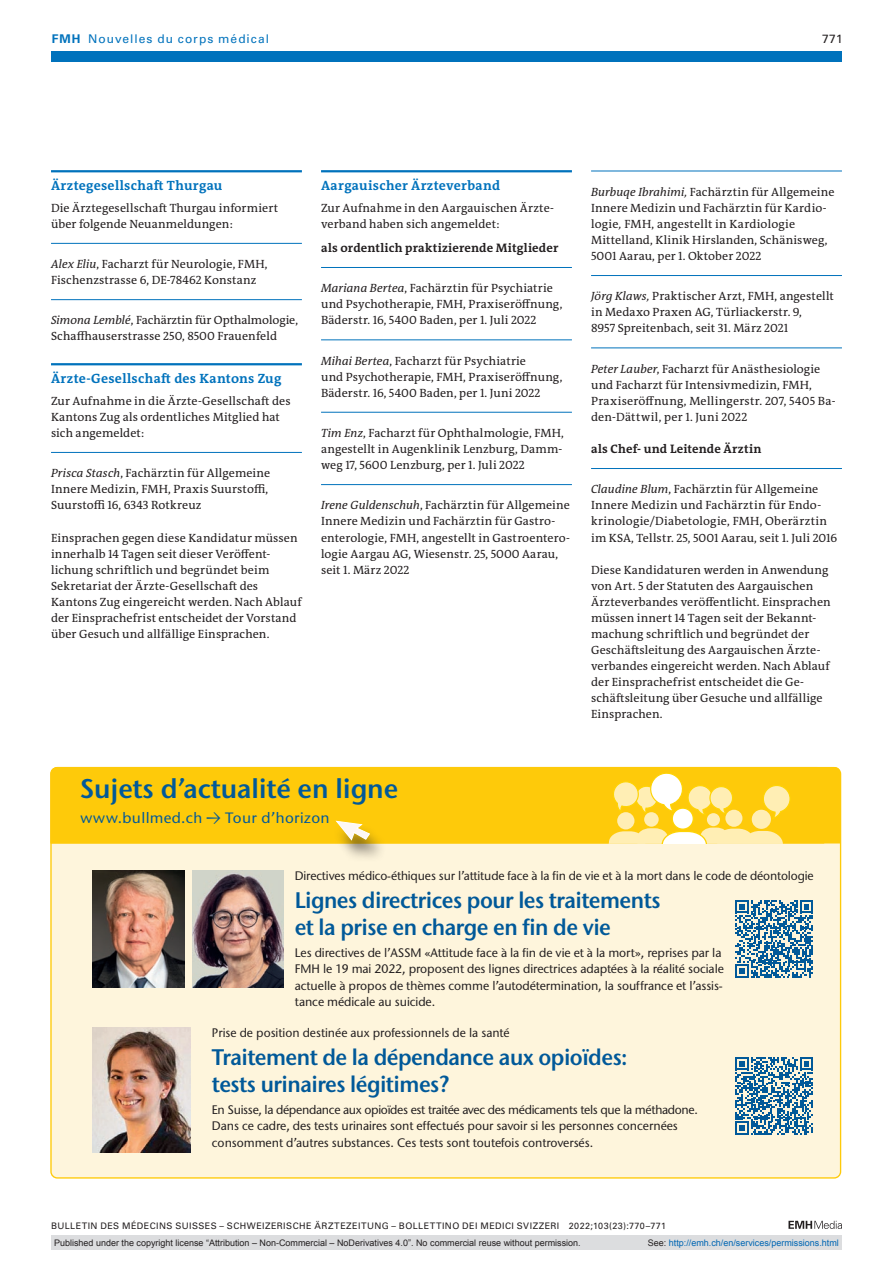
<style>
.page{position:relative;width:893px;height:1263px;background:#fff}
.page>*{position:absolute;margin:0;border:0;box-sizing:border-box;transform-origin:0 0}
.t1{font:600 27px "Stone Sans ITC Std";letter-spacing:-.005em;color:#015999}
.t2{font:600 22.5px/27px "Stone Sans ITC Std";letter-spacing:-.025em;color:#015999;scale:.95 1}
.t3{font:500 15px "Stone Sans ITC Std";letter-spacing:.02em;color:#015999}
.section-h1{font:700 13.5px "The Antiqua B W7";letter-spacing:.02em;color:#0072bc}
.t4{font:500 12.3px/16.5px "Stone Sans ITC Std";letter-spacing:-.005em;color:#231f20}
.section-h2{font:700 12.3px "The Antiqua B W7";letter-spacing:.015em;color:#231f20}
.section-pi{font:12px/16px "The Antiqua B W5 Plain";letter-spacing:.01em;color:#231f20}
.section-pn{font:12px/16px "The Antiqua B W5 Plain";letter-spacing:.01em;color:#231f20}
.t5{font:12px "Univers LT Std";letter-spacing:.08em;color:#0072bc}
.t6{font:12px "Univers LT Std";color:#231f20}
.t7{font:9px "Arial";color:#231f20}
.fusszeile{font:9px "Univers LT Std";letter-spacing:.05em;color:#231f20}
.t8{font:9px "Arial";color:#0066b3}
.s1{font-weight:700}
.s2{font-style:italic}
.s3{font-family:"The Antiqua B W5 Plain";font-weight:400}
.s4{color:#231f20}
</style>
<div class="page">
<svg style="left:788px;top:1221px;width:54px;height:8px"></svg>
<hr style="left:51px;top:170px;width:251px;height:2px;background:#0072bc">
<hr style="left:51px;top:243px;width:251px;height:1px;background:#0072bc">
<hr style="left:51px;top:299px;width:251px;height:1px;background:#0072bc">
<hr style="left:51px;top:363px;width:251px;height:2px;background:#0072bc">
<hr style="left:51px;top:452px;width:251px;height:1px;background:#0072bc">
<hr style="left:321px;top:170px;width:251px;height:2px;background:#0072bc">
<hr style="left:321px;top:267px;width:251px;height:1px;background:#0072bc">
<hr style="left:321px;top:340px;width:251px;height:1px;background:#0072bc">
<hr style="left:321px;top:412px;width:251px;height:1px;background:#0072bc">
<hr style="left:321px;top:484px;width:251px;height:1px;background:#0072bc">
<hr style="left:591px;top:171px;width:251px;height:1px;background:#0072bc">
<hr style="left:591px;top:275px;width:251px;height:1px;background:#0072bc">
<hr style="left:591px;top:348px;width:251px;height:1px;background:#0072bc">
<hr style="left:591px;top:468px;width:251px;height:1px;background:#0072bc">
<div style="left:51px;top:51px;width:791px;height:11px;background:#0072bc"></div>
<div style="left:51px;top:768px;width:790px;height:410px;background:#fef5dc;border-radius:6px"></div>
<svg style="left:50px;top:766px;width:775px;height:78px;background:#fee89e"></svg>
<div style="left:51px;top:767px;width:790px;height:76px;background:#feca0a"></div>
<svg style="left:760px;top:782px;width:33px;height:38px"></svg>
<svg style="left:611px;top:770px;width:124px;height:47px;background:#fedb5a"></svg>
<div style="left:707px;top:813px;width:13px;height:13px;background:#ffeeb4;border-radius:50%"></div>
<div style="left:725px;top:810px;width:17px;height:17px;background:#ffeeb4;border-radius:50%"></div>
<div style="left:644px;top:812px;width:15px;height:15px;background:#ffeeb4;border-radius:50%"></div>
<div style="left:617px;top:812px;width:17px;height:17px;background:#ffeeb4;border-radius:50%"></div>
<div style="left:672px;top:808px;width:21px;height:21px;background:#fff;border-radius:50%"></div>
<div style="left:672px;top:807px;width:22px;height:23px;border:1px solid #fed304;border-radius:50%"></div>
<svg style="left:609px;top:827px;width:174px;height:16px;background:#fee791"></svg>
<div style="left:752px;top:810px;width:19px;height:19px;background:#ffeeb4;border-radius:50%"></div>
<div style="left:332px;top:823px;width:55px;height:41px;background:#231f20;opacity:.6"></div>
<svg style="left:335px;top:820px;width:36px;height:22px"></svg>
<svg style="left:735px;top:900px;width:78px;height:77px"></svg>
<svg style="left:735px;top:1057px;width:78px;height:77px"></svg>
<img style="left:93px;top:871px;width:91px;height:116px">
<img style="left:93px;top:1028px;width:98px;height:124px">
<img style="left:192px;top:871px;width:92px;height:116px">
<div style="left:51px;top:1235px;width:791px;height:15px;background:#dcdddf"></div>
<p class="t5" style="left:52px;top:31px;width:219px"><span class="s1">FMH</span> Nouvelles du corps médical</p>
<p class="t6" style="left:822px;top:31px;width:22px">771</p>
<p class="section-h1" style="left:51px;top:177px;width:173px">Ärztegesellschaft Thurgau</p>
<p class="section-pn" style="left:51px;top:200px;width:229px">Die Ärztegesellschaft Thurgau informiert über folgende Neuanmeldungen:</p>
<p class="section-pi" style="left:51px;top:256px;width:218px"><span class="s2">Alex Eliu</span>, Facharzt für Neurologie, FMH,<br>Fischenzstrasse 6, DE-78462 Konstanz</p>
<p class="section-pi" style="left:51px;top:312px;width:249px"><span class="s2">Simona Lemblé</span>, Fachärztin für Opthalmologie,<br>Schaffhauserstrasse 250, 8500 Frauenfeld</p>
<p class="section-h1" style="left:51px;top:370px;width:232px">Ärzte-Gesellschaft des Kantons Zug</p>
<p class="section-pn" style="left:51px;top:393px;width:241px">Zur Aufnahme in die Ärzte-Gesellschaft des<br>Kantons Zug als ordentliches Mitglied hat sich angemeldet:</p>
<p class="section-pi" style="left:51px;top:465px;width:221px"><span class="s2">Prisca Stasch</span>, Fachärztin für Allgemeine<br>Innere Medizin, FMH, Praxis Suurstoffi,<br>Suurstoffi 16, 6343 Rotkreuz</p>
<p class="section-pn" style="left:51px;top:529px;width:252px">Einsprachen gegen diese Kandidatur müssen innerhalb 14 Tagen seit dieser Veröffent&shy;lichung schriftlich und begründet beim Sekretariat der Ärzte-Gesellschaft des Kantons Zug eingereicht werden. Nach Ablauf der Einsprachefrist entscheidet der Vorstand über Gesuch und allfällige Einsprachen.</p>
<p class="section-h1" style="left:321px;top:177px;width:181px">Aargauischer Ärzteverband</p>
<p class="section-pn" style="left:321px;top:200px;width:233px">Zur Aufnahme in den Aargauischen Ärzte&shy;verband haben sich angemeldet:</p>
<p class="section-h2" style="left:321px;top:240px;width:239px">als ordentlich praktizierende Mitglieder</p>
<p class="section-pi" style="left:321px;top:280px;width:243px"><span class="s2">Mariana Bertea</span>, Fachärztin für Psychiatrie und Psychotherapie, FMH, Praxiseröffnung,<br>Bäderstr. 16, 5400 Baden, per 1. Juli 2022</p>
<p class="section-pi" style="left:321px;top:353px;width:243px"><span class="s2">Mihai Bertea</span>, Facharzt für Psychiatrie<br>und Psychotherapie, FMH, Praxiseröffnung,<br>Bäderstr. 16, 5400 Baden, per 1. Juni 2022</p>
<p class="section-pi" style="left:321px;top:425px;width:244px"><span class="s2">Tim Enz</span>, Facharzt für Ophthalmologie, FMH, angestellt in Augenklinik Lenzburg, Damm&shy;weg 17, 5600 Lenzburg, per 1. Juli 2022</p>
<p class="section-pi" style="left:321px;top:497px;width:250px"><span class="s2">Irene Guldenschuh</span>, Fachärztin für Allgemeine Innere Medizin und Fachärztin für Gastro&shy;enterologie, FMH, angestellt in Gastroentero&shy;logie Aargau AG, Wiesenstr. 25, 5000 Aarau, seit 1. März 2022</p>
<p class="section-pi" style="left:591px;top:184px;width:245px"><span class="s2">Burbuqe Ibrahimi,</span> Fachärztin für Allgemeine Innere Medizin und Fachärztin für Kardio&shy;logie<span class="s2">,</span> FMH, angestellt in Kardiologie Mittelland, Klinik Hirslanden, Schänisweg, 5001 Aarau, per 1. Oktober 2022</p>
<p class="section-pi" style="left:591px;top:288px;width:244px"><span class="s2">Jörg Klaws,</span> Praktischer Arzt, FMH, angestellt in Medaxo Praxen AG, Türliackerstr. 9,<br>8957 Spreitenbach, seit 31. März 2021</p>
<p class="section-pi" style="left:591px;top:361px;width:246px"><span class="s2">Peter Lauber</span>, Facharzt für Anästhesiologie und Facharzt für Intensivmedizin, FMH, Praxiseröffnung, Mellingerstr. 207, 5405 Ba&shy;den-Dättwil, per 1. Juni 2022</p>
<p class="section-h2" style="left:591px;top:441px;width:172px">als Chef- und Leitende Ärztin</p>
<p class="section-pi" style="left:591px;top:481px;width:248px"><span class="s2">Claudine Blum</span>, Fachärztin für Allgemeine Innere Medizin und Fachärztin für Endo&shy;krinologie/Diabetologie, FMH, Oberärztin im KSA, Tellstr. 25, 5001 Aarau, seit 1. Juli 2016</p>
<p class="section-pn" style="left:591px;top:562px;width:241px">Diese Kandidaturen werden in Anwendung von Art. 5 der Statuten des Aargauischen Ärzteverbandes veröffentlicht. Einsprachen müssen innert 14 Tagen seit der Bekannt&shy;machung schriftlich und begründet der Geschäftsleitung des Aargauischen Ärzte&shy;verbandes eingereicht werden. Nach Ablauf der Einsprachefrist entscheidet die Ge&shy;schäftsleitung über Gesuche und allfällige Einsprachen.</p>
<p class="t1" style="left:80px;top:772px;width:320px">Sujets d’actualité en ligne</p>
<p class="t3" style="left:80px;top:808px;width:251px">www.bullmed.ch <span class="s3">→</span> Tour d’horizon</p>
<p class="t4" style="left:295px;top:867px;width:520px">Directives médico-éthiques sur l’attitude face à la fin de vie et à la mort dans le code de déontologie</p>
<p class="t2" style="left:295px;top:887px;width:386px">Lignes directrices pour les traitements et la prise en charge en fin de vie</p>
<p class="t4" style="left:295px;top:944px;width:431px">Les directives de l’ASSM «Attitude face à la fin de vie et à la mort», reprises par la FMH le 19 mai 2022, proposent des lignes directrices adaptées à la réalité sociale actuelle à propos de thèmes comme l’autodétermination, la souffrance et l’assis&shy;tance médicale au suicide.</p>
<p class="t4" style="left:212px;top:1024px;width:299px">Prise de position destinée aux professionnels de la santé</p>
<p class="t2" style="left:212px;top:1044px;width:439px">Traitement de la dépendance aux opioïdes: tests urinaires légitimes?</p>
<p class="t4" style="left:212px;top:1101px;width:488px">En Suisse, la dépendance aux opioïdes est traitée avec des médicaments tels que la méthadone.<br>Dans ce cadre, des tests urinaires sont effectués pour savoir si les personnes concernées consomment d’autres substances. Ces tests sont toutefois controversés.</p>
<p class="fusszeile" style="left:51px;top:1220px;width:617px">BULLETIN DES MÉDECINS SUISSES – SCHWEIZERISCHE ÄRZTEZEITUNG – BOLLETTINO DEI MEDICI SVIZZERI 2022;103(23):770–771</p>
<p class="t7" style="left:54px;top:1237px;width:528px">Published under the copyright license “Attribution – Non-Commercial – NoDerivatives 4.0”. No commercial reuse without permission.</p>
<p class="t8" style="left:648px;top:1237px;width:193px"><span class="s4">See:</span> http://emh.ch/en/services/permissions.html</p>
</div>
